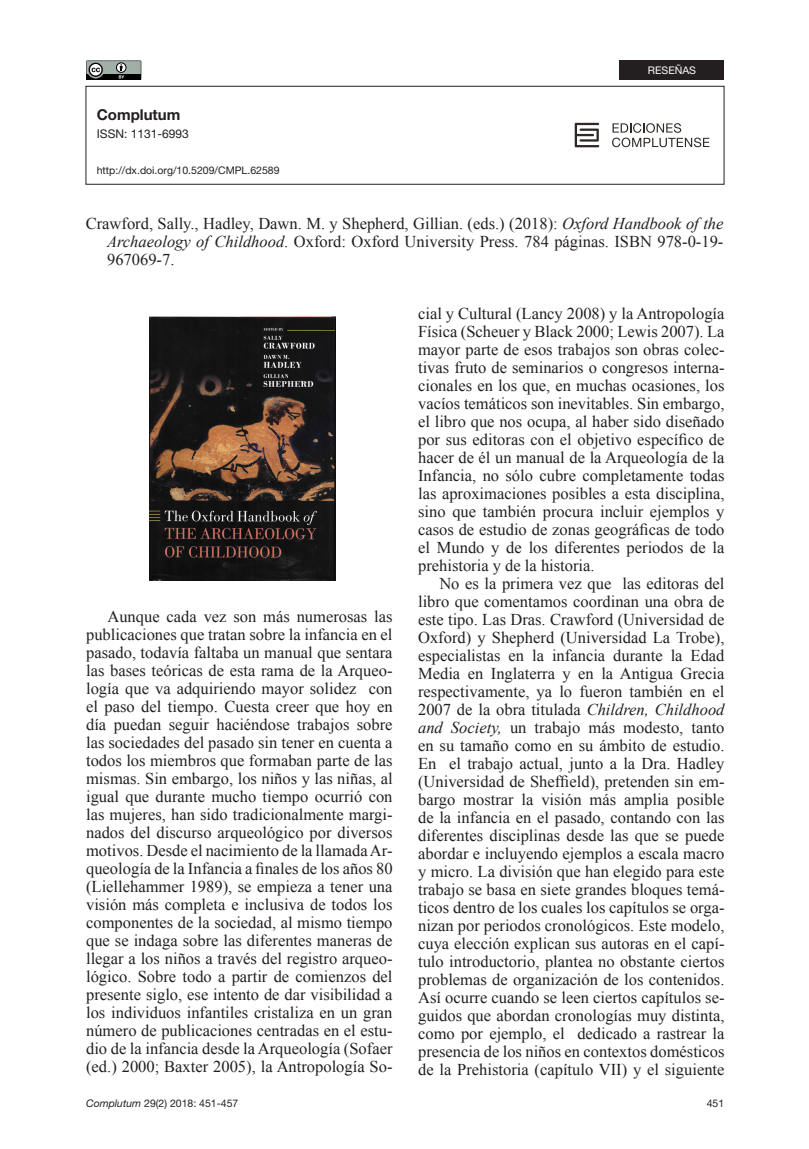
<style>
.page{position:relative;width:809px;height:1149px;background:#fff}
.page>*{position:absolute;margin:0;border:0;box-sizing:border-box;transform-origin:0 0}
.Título_reseñas{font:16.5px/18px "Times New Roman";color:#231f20;text-align:justify}
.t1{font:700 15px "Helvetica Neue LT Pro";color:#231f20}
.t2{font:12px "Helvetica Neue LT Pro";color:#231f20}
.t3{font:10.5px "Helvetica Neue LT Pro";color:#231f20}
.t4{font:10.5px "Helvetica Neue LT Pro";color:#fff}
.s1{font-style:italic}
</style>
<div class="page">
<svg style="left:574px;top:123px;width:25px;height:24px"></svg>
<svg style="left:612px;top:123px;width:97px;height:24px"></svg>
<div style="left:86px;top:86px;width:638px;height:98px;border:1px solid #231f20"></div>
<div style="left:619px;top:61px;width:105px;height:19px;background:#231f20"></div>
<svg style="left:86px;top:61px;width:55px;height:19px"></svg>
<img style="left:150px;top:317px;width:185px;height:263px">
<p class="t1" style="left:97px;top:105px;width:85px">Complutum</p>
<p class="t2" style="left:97px;top:126px;width:94px">ISSN: 1131-6993</p>
<p class="t3" style="left:97px;top:164px;width:184px">http://dx.doi.org/10.5209/CMPL.62589</p>
<p class="t4" style="left:647px;top:64px;width:50px">RESEÑAS</p>
<p class="Título_reseñas" style="left:107px;top:214px;width:617px;text-indent:-21px">Crawford, Sally., Hadley, Dawn. M. y Shepherd, Gillian. (eds.) (2018): <span class="s1">Oxford Handbook of the Archaeology of Childhood</span>. Oxford: Oxford University Press. 784 páginas. ISBN 978-0-19- 967069-7.</p>
<p class="Título_reseñas" style="left:86px;top:607px;width:308px;text-indent:21px">Aunque cada vez son más numerosas las publicaciones que tratan sobre la infancia en el pasado, todavía faltaba un manual que sentara las bases teóricas de esta rama de la Arqueo&shy;logía que va adquiriendo mayor solidez con el paso del tiempo. Cuesta creer que hoy en día puedan seguir haciéndose trabajos sobre las sociedades del pasado sin tener en cuenta a todos los miembros que formaban parte de las mismas. Sin embargo, los niños y las niñas, al igual que durante mucho tiempo ocurrió con las mujeres, han sido tradicionalmente margi&shy;nados del discurso arqueológico por diversos motivos. Desde el nacimiento de la llamada Ar&shy;queología de la Infancia a finales de los años 80 (Liellehammer 1989), se empieza a tener una visión más completa e inclusiva de todos los componentes de la sociedad, al mismo tiempo que se indaga sobre las diferentes maneras de llegar a los niños a través del registro arqueo&shy;lógico. Sobre todo a partir de comienzos del presente siglo, ese intento de dar visibilidad a los individuos infantiles cristaliza en un gran número de publicaciones centradas en el estu&shy;dio de la infancia desde la Arqueología (Sofaer (ed.) 2000; Baxter 2005), la Antropología So-</p>
<p class="Título_reseñas" style="left:418px;top:304px;width:308px">cial y Cultural (Lancy 2008) y la Antropología Física (Scheuer y Black 2000; Lewis 2007). La mayor parte de esos trabajos son obras colec&shy;tivas fruto de seminarios o congresos interna&shy;cionales en los que, en muchas ocasiones, los vacíos temáticos son inevitables. Sin embargo, el libro que nos ocupa, al haber sido diseñado por sus editoras con el objetivo específico de hacer de él un manual de la Arqueología de la Infancia, no sólo cubre completamente todas las aproximaciones posibles a esta disciplina, sino que también procura incluir ejemplos y casos de estudio de zonas geográficas de todo el Mundo y de los diferentes periodos de la prehistoria y de la historia.</p>
<p class="Título_reseñas" style="left:418px;top:574px;width:308px;text-indent:21px">No es la primera vez que las editoras del libro que comentamos coordinan una obra de este tipo. Las Dras. Crawford (Universidad de Oxford) y Shepherd (Universidad La Trobe), especialistas en la infancia durante la Edad Media en Inglaterra y en la Antigua Grecia respectivamente, ya lo fueron también en el 2007 de la obra titulada <span class="s1">Children, Childhood and Society,</span> un trabajo más modesto, tanto en su tamaño como en su ámbito de estudio.<br>En el trabajo actual, junto a la Dra. Hadley (Universidad de Sheffield), pretenden sin em&shy;bargo mostrar la visión más amplia posible de la infancia en el pasado, contando con las diferentes disciplinas desde las que se puede abordar e incluyendo ejemplos a escala macro y micro. La división que han elegido para este trabajo se basa en siete grandes bloques temá&shy;ticos dentro de los cuales los capítulos se orga&shy;nizan por periodos cronológicos. Este modelo, cuya elección explican sus autoras en el capí&shy;tulo introductorio, plantea no obstante ciertos problemas de organización de los contenidos.<br>Así ocurre cuando se leen ciertos capítulos se&shy;guidos que abordan cronologías muy distinta, como por ejemplo, el dedicado a rastrear la presencia de los niños en contextos domésticos de la Prehistoria (capítulo VII) y el siguiente</p>
<p class="t3" style="left:86px;top:1097px;width:154px"><span class="s1">Complutum</span> 29(2) 2018: 451-457</p>
<p class="t3" style="left:706px;top:1097px;width:19px">451</p>
</div>
